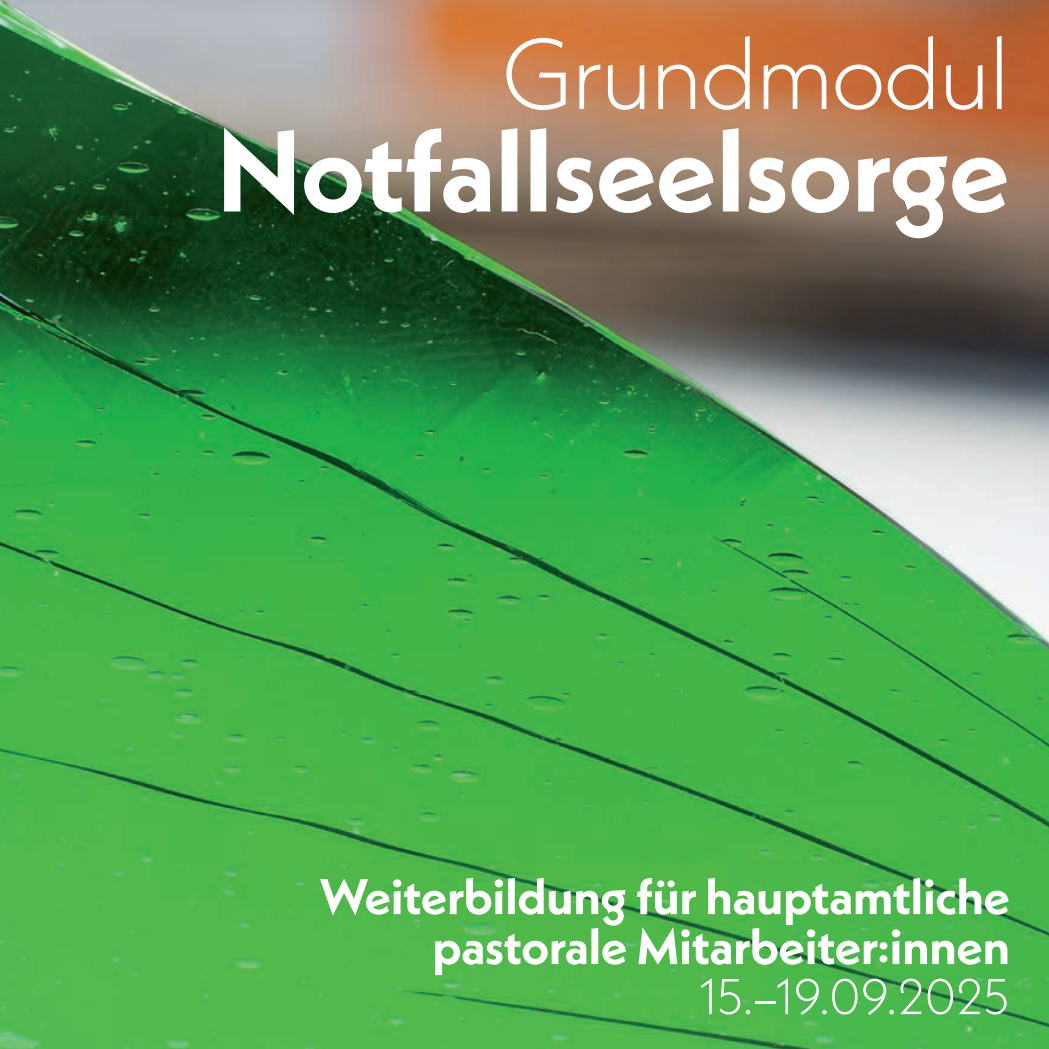
<style>
.page{position:relative;width:1049px;height:1049px;background:#fff}
.page>*{position:absolute;margin:0;border:0;box-sizing:border-box;transform-origin:0 0}
.t1{font:700 115px "Neue Kabel";letter-spacing:-.01em;color:#fff}
.t2{font:300 100px "Neue Kabel";letter-spacing:-.02em;color:#fff}
.t3{font:700 50px/50px "Neue Kabel";letter-spacing:-.01em;color:#fff;text-align:right}
.t4{font:300 50px "Neue Kabel";letter-spacing:-.005em;color:#fff}
.s1{font-size:42.5px}
</style>
<div class="page">
<img style="left:0;top:0;width:1049px;height:1049px">
<p class="t2" style="left:500px;top:10px;width:511px">Grundmodul</p>
<p class="t1" style="left:216px;top:98px;width:795px">Notfallseelsorge</p>
<p class="t3" style="left:320px;top:871px;width:692px">Weiterbildung für hauptamtliche pastorale Mitarbeiter<span class="s1">:</span>innen</p>
<p class="t4" style="left:699px;top:965px;width:312px">15.–19.09.2025</p>
</div>
